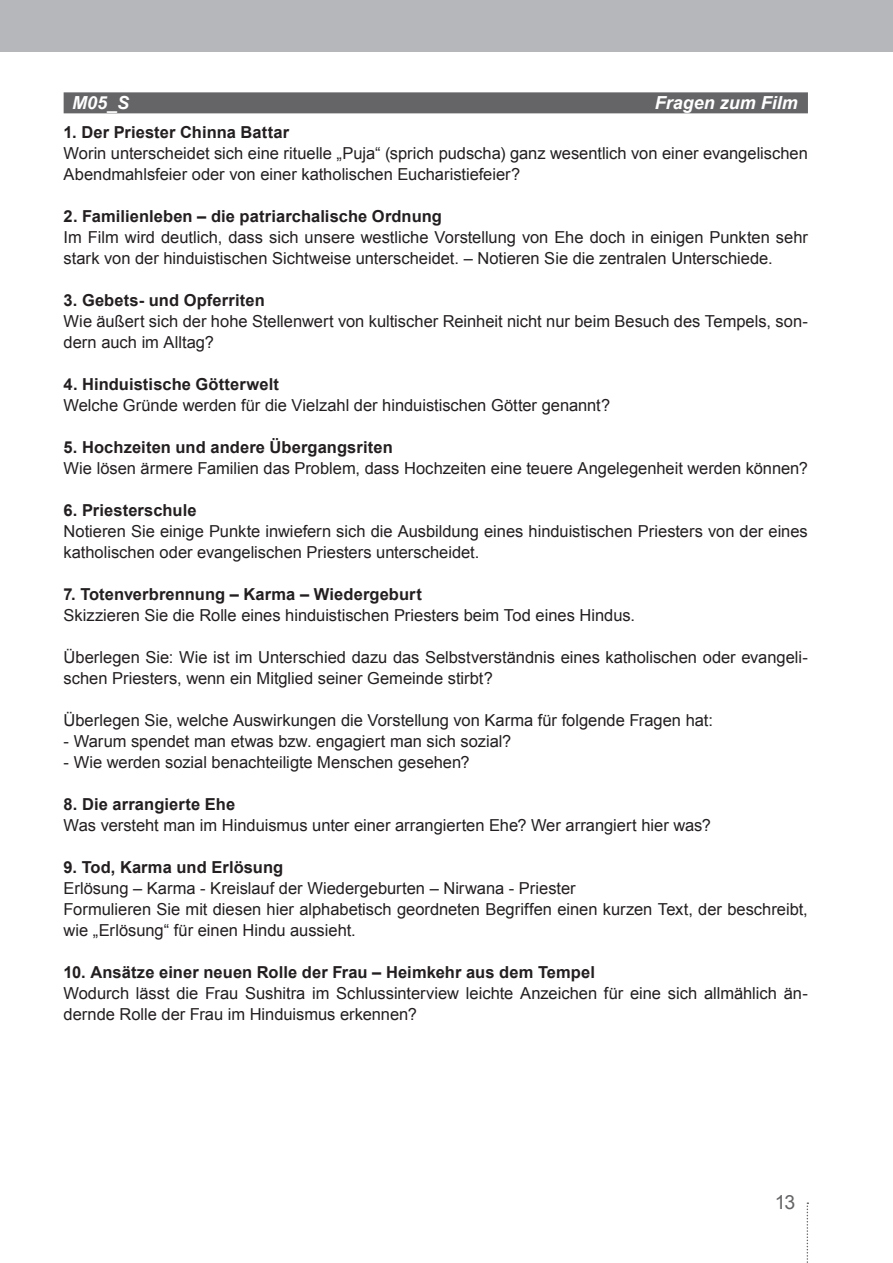
<style>
.page{position:relative;width:893px;height:1263px;background:#fff}
.page>*{position:absolute;margin:0;border:0;box-sizing:border-box;transform-origin:0 0}
.t1{font:19.5px "Arial";color:#656568}
.t2{font:italic 700 18px "Arial";color:#fff}
.t3{font:16.5px/21px "Arial";color:#231f20}
.t4{font:700 16.5px "Arial";letter-spacing:.005em;color:#231f20}
</style>
<div class="page">
<div style="left:1px;top:0;width:892px;height:52px;background:#b6b7bb"></div>
<svg style="left:807px;top:1202px;width:1px;height:61px"></svg>
<div style="left:64px;top:92px;width:744px;height:21px;background:#656568"></div>
<p class="t2" style="left:72px;top:91px;width:59px">M05_S</p>
<p class="t2" style="left:655px;top:91px;width:145px">Fragen zum Film</p>
<p class="t4" style="left:64px;top:121px;width:227px">1. Der Priester Chinna Battar</p>
<p class="t3" style="left:64px;top:143px;width:746px">Worin unterscheidet sich eine rituelle „Puja“ (sprich pudscha) ganz wesentlich von einer evangelischen<br>Abendmahlsfeier oder von einer katholischen Eucharistiefeier?</p>
<p class="t4" style="left:64px;top:205px;width:380px">2. Familienleben – die patriarchalische Ordnung</p>
<p class="t3" style="left:64px;top:227px;width:746px">Im Film wird deutlich, dass sich unsere westliche Vorstellung von Ehe doch in einigen Punkten sehr stark von der hinduistischen Sichtweise unterscheidet. – Notieren Sie die zentralen Unterschiede.</p>
<p class="t4" style="left:64px;top:289px;width:203px">3. Gebets- und Opferriten</p>
<p class="t3" style="left:64px;top:311px;width:746px">Wie äußert sich der hohe Stellenwert von kultischer Reinheit nicht nur beim Besuch des Tempels, son&shy;dern auch im Alltag?</p>
<p class="t4" style="left:64px;top:373px;width:217px">4. Hinduistische Götterwelt</p>
<p class="t3" style="left:64px;top:395px;width:548px">Welche Gründe werden für die Vielzahl der hinduistischen Götter genannt?</p>
<p class="t4" style="left:64px;top:436px;width:331px">5. Hochzeiten und andere Übergangsriten</p>
<p class="t3" style="left:64px;top:458px;width:746px">Wie lösen ärmere Familien das Problem, dass Hochzeiten eine teuere Angelegenheit werden können?</p>
<p class="t4" style="left:64px;top:499px;width:134px">6. Priesterschule</p>
<p class="t3" style="left:64px;top:521px;width:746px">Notieren Sie einige Punkte inwiefern sich die Ausbildung eines hinduistischen Priesters von der eines katholischen oder evangelischen Priesters unterscheidet.</p>
<p class="t4" style="left:64px;top:583px;width:360px">7. Totenverbrennung – Karma – Wiedergeburt</p>
<p class="t3" style="left:64px;top:605px;width:573px">Skizzieren Sie die Rolle eines hinduistischen Priesters beim Tod eines Hindus.</p>
<p class="t3" style="left:64px;top:647px;width:746px">Überlegen Sie: Wie ist im Unterschied dazu das Selbstverständnis eines katholischen oder evangeli&shy;schen Priesters, wenn ein Mitglied seiner Gemeinde stirbt?</p>
<p class="t3" style="left:64px;top:710px;width:651px">Überlegen Sie, welche Auswirkungen die Vorstellung von Karma für folgende Fragen hat:</p>
<p class="t3" style="left:64px;top:731px;width:449px">- Warum spendet man etwas bzw. engagiert man sich sozial?</p>
<p class="t3" style="left:64px;top:752px;width:408px">- Wie werden sozial benachteiligte Menschen gesehen?</p>
<p class="t4" style="left:64px;top:793px;width:173px">8. Die arrangierte Ehe</p>
<p class="t3" style="left:64px;top:815px;width:649px">Was versteht man im Hinduismus unter einer arrangierten Ehe? Wer arrangiert hier was?</p>
<p class="t4" style="left:64px;top:856px;width:221px">9. Tod, Karma und Erlösung</p>
<p class="t3" style="left:64px;top:878px;width:746px">Erlösung – Karma - Kreislauf der Wiedergeburten – Nirwana - Priester<br>Formulieren Sie mit diesen hier alphabetisch geordneten Begriffen einen kurzen Text, der beschreibt, wie „Erlösung“ für einen Hindu aussieht.</p>
<p class="t4" style="left:64px;top:961px;width:533px">10. Ansätze einer neuen Rolle der Frau – Heimkehr aus dem Tempel</p>
<p class="t3" style="left:64px;top:983px;width:746px">Wodurch lässt die Frau Sushitra im Schlussinterview leichte Anzeichen für eine sich allmählich än&shy;dernde Rolle der Frau im Hinduismus erkennen?</p>
<p class="t1" style="left:775px;top:1189px;width:22px">13</p>
</div>
